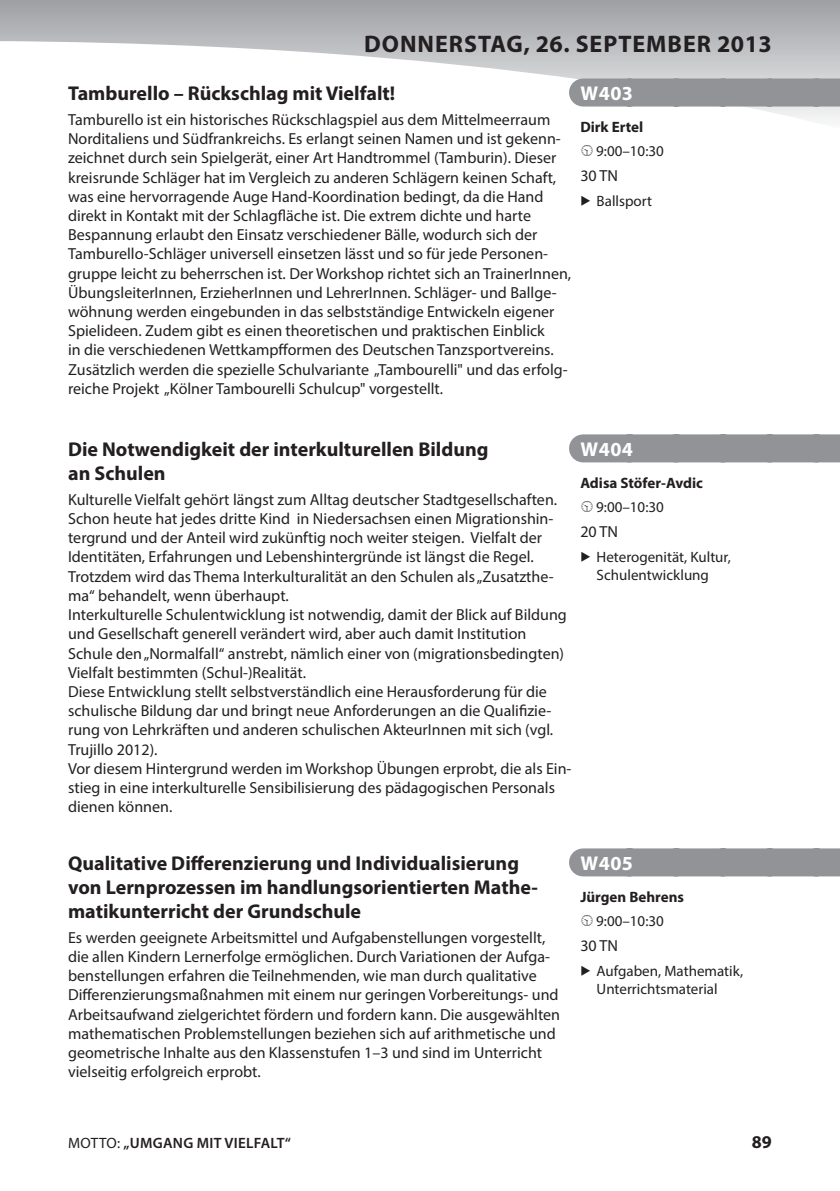
<style>
.page{position:relative;width:840px;height:1191px;background:#fff}
.page>*{position:absolute;margin:0;border:0;box-sizing:border-box;transform-origin:0 0}
.t1{font:700 24px "Myriad Pro";letter-spacing:.04em;color:#231f20}
.Titel{font:700 20px/24px "Myriad Pro";color:#231f20}
.Balken_rechte_Seite{font:700 20px "Myriad Pro";letter-spacing:.02em;color:#fff}
.t2{font:700 18px "Myriad Pro";color:#231f20}
.Beschreibung{font:16px/19.2px "Myriad Pro";color:#231f20}
.Teilnehmer{font:16px "Myriad Pro";color:#231f20}
.Stichwörter{font:15px/18px "Myriad Pro";color:#231f20}
.Referent{font:700 15px "Myriad Pro";color:#231f20}
.Uhrzeit{font:15px "Myriad Pro";color:#231f20}
.t3{font:600 15px "Myriad Pro";letter-spacing:.02em;color:#231f20}
.s1{font-weight:400}
</style>
<div class="page">
<svg style="left:0;top:0;width:839px;height:121px"></svg>
<div style="left:582px;top:848px;width:257px;height:28px;background:#919396"></div>
<div style="left:582px;top:434px;width:257px;height:28px;background:#919396"></div>
<div style="left:582px;top:78px;width:257px;height:28px;background:#919396"></div>
<h1 class="t1" style="left:364px;top:28px;width:409px">DONNERSTAG, 26. SEPTEMBER 2013</h1>
<p class="Titel" style="left:68px;top:81px;width:328px">Tamburello – Rückschlag mit Vielfalt!</p>
<p class="Beschreibung" style="left:68px;top:110px;width:504px">Tamburello ist ein historisches Rückschlagspiel aus dem Mittelmeerraum Norditaliens und Südfrankreichs. Es erlangt seinen Namen und ist gekenn&shy;zeichnet durch sein Spielgerät, einer Art Handtrommel (Tamburin). Dieser kreisrunde Schläger hat im Vergleich zu anderen Schlägern keinen Schaft, was eine hervorragende Auge Hand-Koordination bedingt, da die Hand direkt in Kontakt mit der Schlagfläche ist. Die extrem dichte und harte Bespannung erlaubt den Einsatz verschiedener Bälle, wodurch sich der Tamburello-Schläger universell einsetzen lässt und so für jede Personen&shy;gruppe leicht zu beherrschen ist. Der Workshop richtet sich an TrainerInnen, ÜbungsleiterInnen, ErzieherInnen und LehrerInnen. Schläger- und Ballge&shy;wöhnung werden eingebunden in das selbstständige Entwickeln eigener Spielideen. Zudem gibt es einen theoretischen und praktischen Einblick<br>in die verschiedenen Wettkampfformen des Deutschen Tanzsportvereins.<br>Zusätzlich werden die spezielle Schulvariante „Tambourelli" und das erfolg&shy;reiche Projekt „Kölner Tambourelli Schulcup" vorgestellt.</p>
<p class="Balken_rechte_Seite" style="left:580px;top:80px;width:54px">W403</p>
<p class="Referent" style="left:580px;top:117px;width:64px">Dirk Ertel</p>
<p class="Uhrzeit" style="left:596px;top:142px;width:69px">9:00–10:30</p>
<p class="Teilnehmer" style="left:580px;top:166px;width:39px">30 TN</p>
<p class="Stichwörter" style="left:580px;top:191px;width:73px">◆ Ballsport</p>
<p class="Titel" style="left:68px;top:436px;width:421px">Die Notwendigkeit der interkulturellen Bildung an Schulen</p>
<p class="Beschreibung" style="left:68px;top:489px;width:490px">Kulturelle Vielfalt gehört längst zum Alltag deutscher Stadtgesellschaften.<br>Schon heute hat jedes dritte Kind in Niedersachsen einen Migrationshin&shy;tergrund und der Anteil wird zukünftig noch weiter steigen. Vielfalt der Identitäten, Erfahrungen und Lebenshintergründe ist längst die Regel.<br>Trotzdem wird das Thema Interkulturalität an den Schulen als „Zusatzthe&shy;ma“ behandelt, wenn überhaupt.</p>
<p class="Beschreibung" style="left:68px;top:605px;width:500px">Interkulturelle Schulentwicklung ist notwendig, damit der Blick auf Bildung und Gesellschaft generell verändert wird, aber auch damit Institution Schule den „Normalfall“ anstrebt, nämlich einer von (migrationsbedingten)<br>Vielfalt bestimmten (Schul-)Realität.</p>
<p class="Beschreibung" style="left:68px;top:681px;width:486px">Diese Entwicklung stellt selbstverständlich eine Herausforderung für die schulische Bildung dar und bringt neue Anforderungen an die Qualifizie&shy;rung von Lehrkräften und anderen schulischen AkteurInnen mit sich (vgl.<br>Trujillo 2012).</p>
<p class="Beschreibung" style="left:68px;top:758px;width:504px">Vor diesem Hintergrund werden im Workshop Übungen erprobt, die als Ein&shy;stieg in eine interkulturelle Sensibilisierung des pädagogischen Personals dienen können.</p>
<p class="Balken_rechte_Seite" style="left:580px;top:436px;width:54px">W404</p>
<p class="Referent" style="left:580px;top:473px;width:124px">Adisa Stöfer-Avdic</p>
<p class="Uhrzeit" style="left:596px;top:497px;width:69px">9:00–10:30</p>
<p class="Teilnehmer" style="left:580px;top:521px;width:39px">20 TN</p>
<p class="Stichwörter" style="left:580px;top:547px;width:152px;text-align:center">◆ Heterogenität, Kultur,<br>Schulentwicklung</p>
<p class="Titel" style="left:68px;top:850px;width:471px">Qualitative Differenzierung und Individualisierung von Lernprozessen im handlungsorientierten Mathe&shy;matikunterricht der Grundschule</p>
<p class="Beschreibung" style="left:68px;top:927px;width:493px">Es werden geeignete Arbeitsmittel und Aufgabenstellungen vorgestellt, die allen Kindern Lernerfolge ermöglichen. Durch Variationen der Aufga&shy;benstellungen erfahren die Teilnehmenden, wie man durch qualitative Differenzierungsmaßnahmen mit einem nur geringen Vorbereitungs- und Arbeitsaufwand zielgerichtet fördern und fordern kann. Die ausgewählten mathematischen Problemstellungen beziehen sich auf arithmetische und geometrische Inhalte aus den Klassenstufen 1–3 und sind im Unterricht vielseitig erfolgreich erprobt.</p>
<p class="Balken_rechte_Seite" style="left:580px;top:850px;width:54px">W405</p>
<p class="Referent" style="left:580px;top:887px;width:105px">Jürgen Behrens</p>
<p class="Uhrzeit" style="left:596px;top:911px;width:69px">9:00–10:30</p>
<p class="Teilnehmer" style="left:580px;top:935px;width:39px">30 TN</p>
<p class="Stichwörter" style="left:596px;top:961px;width:148px;text-indent:-16px">◆ Aufgaben, Mathematik,<br>Unterrichtsmaterial</p>
<p class="t3" style="left:68px;top:1133px;width:224px"><span class="s1">MOTTO:</span> „UMGANG MIT VIELFALT“</p>
<p class="t2" style="left:751px;top:1130px;width:21px">89</p>
</div>
